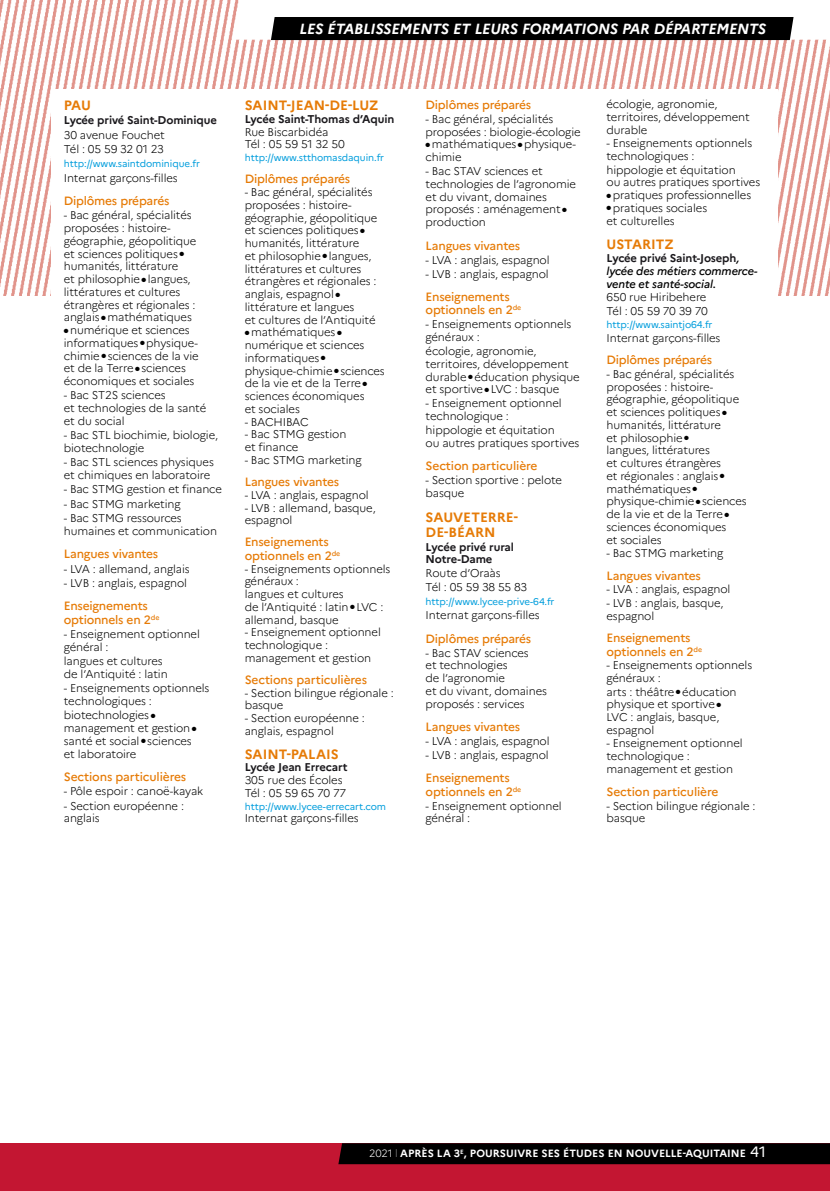
<style>
.page{position:relative;width:830px;height:1191px;background:#fff}
.page>*{position:absolute;margin:0;border:0;box-sizing:border-box;transform-origin:0 0}
.t1{font:italic 700 14.7px "Marianne";letter-spacing:-.015em;color:#fff}
.t2{font:700 13.5px/15px "Marianne";color:#e67b07}
.t3{font:500 12px/13.5px "Marianne";letter-spacing:-.02em;color:#e67b07}
.t4{font:300 11.25px/12.8px "Marianne";letter-spacing:-.01em;color:#000}
.t5{font:700 11.25px/12.8px "Marianne";letter-spacing:-.01em;color:#1a181c}
.t6{font:italic 500 11.25px/12.8px "Marianne";letter-spacing:-.01em;color:#000}
.t7{font:700 10.5px "Marianne";color:#fff}
.t8{font:9.75px "Marianne";letter-spacing:-.01em;color:#009ddc}
.s1{font-weight:700;font-style:normal;color:#1a181c}
.s2{font-weight:300}
.s3{font-weight:400;font-size:15px}
</style>
<div class="page">
<img style="left:0;top:0;width:829px;height:295px">
<svg style="left:234px;top:0;width:595px;height:40px"></svg>
<div style="left:51px;top:89px;width:726px;height:255px;background:#fff"></div>
<div style="left:0;top:1143px;width:829px;height:48px;background:#c31632"></div>
<div style="left:338px;top:1143px;width:491px;height:21px;background:#000"></div>
<h1 class="t1" style="left:299px;top:20px;width:468px">LES ÉTABLISSEMENTS ET LEURS FORMATIONS PAR DÉPARTEMENTS</h1>
<p class="t2" style="left:64px;top:98px;width:29px">PAU</p>
<p class="t5" style="left:64px;top:114px;width:154px">Lycée privé Saint-Dominique</p>
<p class="t4" style="left:64px;top:127px;width:102px;line-height:14.2px">30 avenue Fouchet<br>Tél : 05 59 32 01 23</p>
<p class="t8" style="left:64px;top:158px;width:137px">http://www.saintdominique.fr</p>
<p class="t4" style="left:64px;top:171px;width:115px">Internat garçons-filles</p>
<p class="t3" style="left:64px;top:194px;width:107px">Diplômes préparés</p>
<p class="t4" style="left:64px;top:209px;width:134px">- Bac général, spécialités proposées : histoire&shy;géographie, géopolitique et sciences politiques ● humanités, littérature<br>et philosophie ● langues, littératures et cultures étrangères et régionales : anglais ● mathématiques</p>
<p class="t4" style="left:64px;top:324px;width:136px">● numérique et sciences informatiques ● physique&shy;chimie ● sciences de la vie et de la Terre ● sciences économiques et sociales</p>
<p class="t4" style="left:64px;top:389px;width:144px">- Bac ST2S sciences<br>et technologies de la santé et du social</p>
<p class="t4" style="left:64px;top:429px;width:156px">- Bac STL biochimie, biologie, biotechnologie</p>
<p class="t4" style="left:64px;top:456px;width:151px">- Bac STL sciences physiques et chimiques en laboratoire</p>
<p class="t4" style="left:64px;top:483px;width:159px">- Bac STMG gestion et finance</p>
<p class="t4" style="left:64px;top:497px;width:118px">- Bac STMG marketing</p>
<p class="t4" style="left:64px;top:511px;width:155px">- Bac STMG ressources humaines et communication</p>
<p class="t3" style="left:64px;top:547px;width:96px">Langues vivantes</p>
<p class="t4" style="left:64px;top:562px;width:127px">- LVA : allemand, anglais</p>
<p class="t4" style="left:64px;top:576px;width:125px">- LVB : anglais, espagnol</p>
<p class="t3" style="left:64px;top:599px;width:97px">Enseignements optionnels en 2<sup>de</sup></p>
<p class="t4" style="left:64px;top:628px;width:138px">- Enseignement optionnel général :</p>
<p class="t4" style="left:64px;top:655px;width:105px">langues et cultures de l’Antiquité : latin</p>
<p class="t4" style="left:64px;top:682px;width:147px">- Enseignements optionnels technologiques :</p>
<p class="t4" style="left:64px;top:709px;width:134px">biotechnologies ● management et gestion ● santé et social ● sciences et laboratoire</p>
<p class="t3" style="left:64px;top:770px;width:124px">Sections particulières</p>
<p class="t4" style="left:64px;top:785px;width:141px">- Pôle espoir : canoë-kayak</p>
<p class="t4" style="left:64px;top:799px;width:122px">- Section européenne : anglais</p>
<p class="t2" style="left:244px;top:98px;width:135px">SAINT-JEAN-DE-LUZ</p>
<p class="t5" style="left:244px;top:112px;width:151px">Lycée Saint-Thomas d’Aquin</p>
<p class="t4" style="left:244px;top:125px;width:102px">Rue Biscarbidéa<br>Tél : 05 59 51 32 50</p>
<p class="t8" style="left:244px;top:152px;width:141px">http://www.stthomasdaquin.fr</p>
<p class="t3" style="left:244px;top:172px;width:107px">Diplômes préparés</p>
<p class="t4" style="left:244px;top:186px;width:134px">- Bac général, spécialités proposées : histoire&shy;géographie, géopolitique et sciences politiques ● humanités, littérature<br>et philosophie ● langues, littératures et cultures étrangères et régionales : anglais, espagnol ● littérature et langues<br>et cultures de l’Antiquité</p>
<p class="t4" style="left:244px;top:326px;width:141px">● mathématiques ● numérique et sciences informatiques ● physique-chimie ● sciences de la vie et de la Terre ● sciences économiques<br>et sociales</p>
<p class="t4" style="left:244px;top:415px;width:66px">- BACHIBAC</p>
<p class="t4" style="left:244px;top:428px;width:103px">- Bac STMG gestion et finance</p>
<p class="t4" style="left:244px;top:453px;width:118px">- Bac STMG marketing</p>
<p class="t3" style="left:244px;top:475px;width:96px">Langues vivantes</p>
<p class="t4" style="left:244px;top:488px;width:125px">- LVA : anglais, espagnol</p>
<p class="t4" style="left:244px;top:501px;width:132px">- LVB : allemand, basque, espagnol</p>
<p class="t3" style="left:244px;top:535px;width:97px">Enseignements optionnels en 2<sup>de</sup></p>
<p class="t4" style="left:244px;top:562px;width:147px">- Enseignements optionnels généraux :<br>langues et cultures<br>de l’Antiquité : latin ● LVC : allemand, basque</p>
<p class="t4" style="left:244px;top:626px;width:138px">- Enseignement optionnel technologique : management et gestion</p>
<p class="t3" style="left:244px;top:673px;width:124px">Sections particulières</p>
<p class="t4" style="left:244px;top:686px;width:150px">- Section bilingue régionale : basque</p>
<p class="t4" style="left:244px;top:712px;width:122px">- Section européenne : anglais, espagnol</p>
<p class="t2" style="left:244px;top:746px;width:95px">SAINT-PALAIS</p>
<p class="t5" style="left:244px;top:761px;width:104px">Lycée Jean Errecart</p>
<p class="t4" style="left:244px;top:773px;width:103px">305 rue des Écoles<br>Tél : 05 59 65 70 77</p>
<p class="t8" style="left:244px;top:800px;width:143px">http://www.lycee-errecart.com</p>
<p class="t4" style="left:244px;top:812px;width:115px">Internat garçons-filles</p>
<p class="t3" style="left:425px;top:98px;width:107px">Diplômes préparés</p>
<p class="t4" style="left:425px;top:113px;width:156px">- Bac général, spécialités proposées : biologie-écologie</p>
<p class="t4" style="left:425px;top:138px;width:152px">● mathématiques ● physique&shy;chimie</p>
<p class="t4" style="left:425px;top:165px;width:152px">- Bac STAV sciences et technologies de l’agronomie et du vivant, domaines proposés : aménagement ● production</p>
<p class="t3" style="left:425px;top:238px;width:96px">Langues vivantes</p>
<p class="t4" style="left:425px;top:253px;width:125px">- LVA : anglais, espagnol</p>
<p class="t4" style="left:425px;top:267px;width:125px">- LVB : anglais, espagnol</p>
<p class="t3" style="left:425px;top:290px;width:97px">Enseignements optionnels en 2<sup>de</sup></p>
<p class="t4" style="left:425px;top:318px;width:147px">- Enseignements optionnels généraux :</p>
<p class="t4" style="left:425px;top:345px;width:156px">écologie, agronomie, territoires, développement durable ● éducation physique et sportive ● LVC : basque</p>
<p class="t4" style="left:425px;top:397px;width:138px">- Enseignement optionnel technologique :</p>
<p class="t4" style="left:425px;top:423px;width:155px">hippologie et équitation<br>ou autres pratiques sportives</p>
<p class="t3" style="left:425px;top:459px;width:113px">Section particulière</p>
<p class="t4" style="left:425px;top:474px;width:138px">- Section sportive : pelote basque</p>
<p class="t2" style="left:425px;top:509px;width:94px">SAUVETERRE-<br>DE-BÉARN</p>
<p class="t5" style="left:425px;top:540px;width:90px">Lycée privé rural<br>Notre-Dame</p>
<p class="t4" style="left:425px;top:566px;width:103px;line-height:14px">Route d’Oraàs<br>Tél : 05 59 38 55 83</p>
<p class="t8" style="left:425px;top:596px;width:130px">http://www.lycee-prive-64.fr</p>
<p class="t4" style="left:425px;top:609px;width:115px">Internat garçons-filles</p>
<p class="t3" style="left:425px;top:631px;width:107px">Diplômes préparés</p>
<p class="t4" style="left:425px;top:646px;width:123px">- Bac STAV sciences<br>et technologies<br>de l’agronomie<br>et du vivant, domaines proposés : services</p>
<p class="t3" style="left:425px;top:720px;width:96px">Langues vivantes</p>
<p class="t4" style="left:425px;top:734px;width:125px">- LVA : anglais, espagnol</p>
<p class="t4" style="left:425px;top:748px;width:125px">- LVB : anglais, espagnol</p>
<p class="t3" style="left:425px;top:771px;width:97px">Enseignements optionnels en 2<sup>de</sup></p>
<p class="t4" style="left:425px;top:799px;width:138px">- Enseignement optionnel général :</p>
<p class="t4" style="left:606px;top:98px;width:145px">écologie, agronomie, territoires, développement durable</p>
<p class="t4" style="left:606px;top:137px;width:155px">- Enseignements optionnels technologiques :<br>hippologie et équitation<br>ou autres pratiques sportives</p>
<p class="t4" style="left:606px;top:189px;width:146px">● pratiques professionnelles</p>
<p class="t4" style="left:606px;top:201px;width:102px">● pratiques sociales et culturelles</p>
<p class="t2" style="left:606px;top:236px;width:69px">USTARITZ</p>
<p class="t6" style="left:606px;top:252px;width:152px"><span class="s1">Lycée privé Saint-Joseph</span>, lycée des métiers commerce&shy;vente et santé-social.</p>
<p class="t4" style="left:606px;top:290px;width:103px;line-height:13.5px">650 rue Hiribehere<br>Tél : 05 59 70 39 70</p>
<p class="t8" style="left:606px;top:319px;width:107px">http://www.saintjo64.fr</p>
<p class="t4" style="left:606px;top:331px;width:115px">Internat garçons-filles</p>
<p class="t3" style="left:606px;top:353px;width:107px">Diplômes préparés</p>
<p class="t4" style="left:606px;top:367px;width:141px">- Bac général, spécialités proposées : histoire&shy;géographie, géopolitique et sciences politiques ● humanités, littérature<br>et philosophie ●<br>langues, littératures<br>et cultures étrangères<br>et régionales : anglais ● mathématiques ● physique-chimie ● sciences de la vie et de la Terre ● sciences économiques<br>et sociales</p>
<p class="t4" style="left:606px;top:547px;width:118px">- Bac STMG marketing</p>
<p class="t3" style="left:606px;top:569px;width:96px">Langues vivantes</p>
<p class="t4" style="left:606px;top:583px;width:125px">- LVA : anglais, espagnol</p>
<p class="t4" style="left:606px;top:596px;width:118px">- LVB : anglais, basque, espagnol</p>
<p class="t3" style="left:606px;top:631px;width:97px">Enseignements optionnels en 2<sup>de</sup></p>
<p class="t4" style="left:606px;top:659px;width:147px">- Enseignements optionnels généraux :<br>arts : théâtre ● éducation physique et sportive ●<br>LVC : anglais, basque, espagnol</p>
<p class="t4" style="left:606px;top:736px;width:138px">- Enseignement optionnel technologique : management et gestion</p>
<p class="t3" style="left:606px;top:785px;width:113px">Section particulière</p>
<p class="t4" style="left:606px;top:799px;width:150px">- Section bilingue régionale : basque</p>
<p class="t7" style="left:369px;top:1147px;width:398px"><span class="s2">2021 l</span> APRÈS LA 3<sup>E</sup>, POURSUIVRE SES ÉTUDES EN NOUVELLE-AQUITAINE <span class="s3">41</span></p>
</div>
